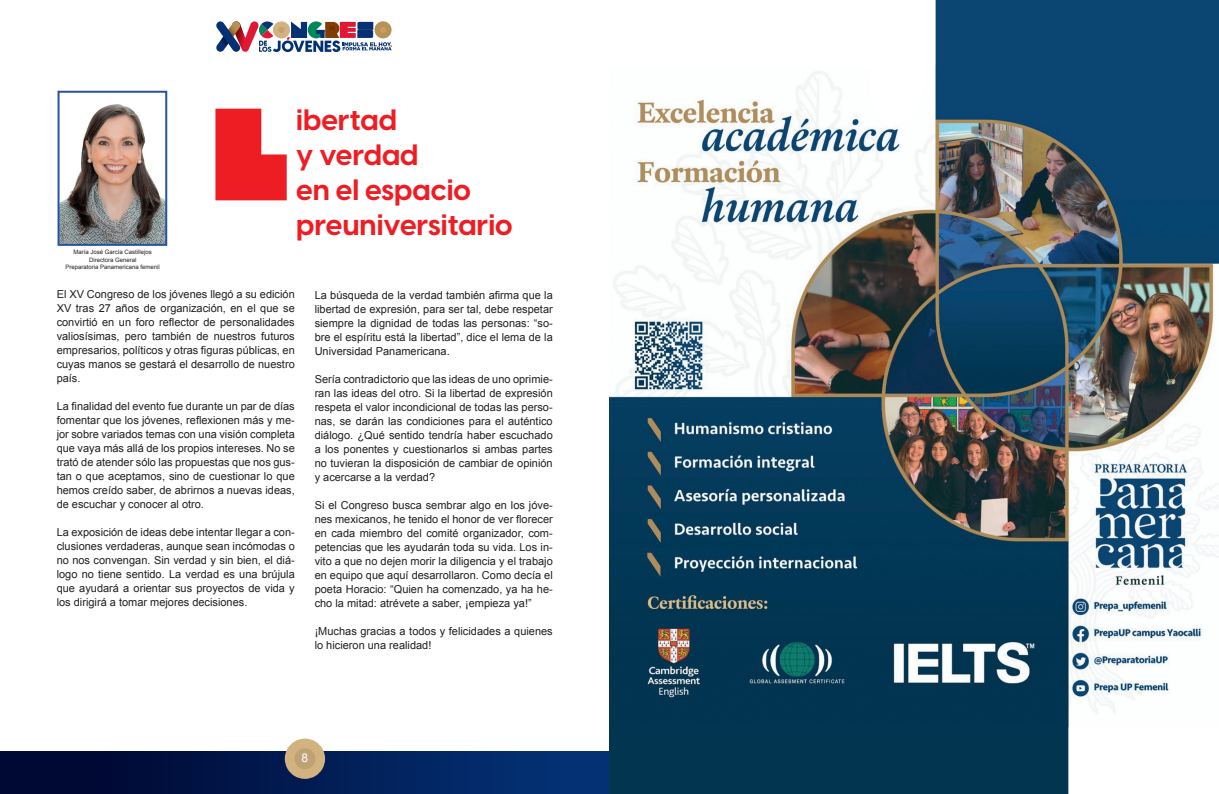
<style>
.page{position:relative;width:1219px;height:794px;background:#fff}
.page>*{position:absolute;margin:0;border:0;box-sizing:border-box;transform-origin:0 0}
.t1{font:131px "Lot";color:#ee1d23}
.t2{font:700 29px/34.8px "Visby CF";color:#ee1d23}
.t3{font:12px "Arial";color:#fff}
.t4{font:11px/14px "Arial";color:#231f20;text-align:justify}
.t5{font:6px/7.2px "Arial";color:#231f20;text-align:center}
</style>
<div class="page">
<div style="left:0;top:751px;width:610px;height:43px;background:linear-gradient(to right,#00032b,#043479)"></div>
<svg style="left:216px;top:21px;width:176px;height:31px"></svg>
<svg style="left:285px;top:738px;width:40px;height:41px;background:#bba686"></svg>
<img style="left:61px;top:104px;width:103px;height:139px">
<div style="left:58px;top:91px;width:109px;height:155px;border:2px solid #2654a1"></div>
<img style="left:610px;top:0;width:609px;height:794px">
<p class="t5" style="left:66px;top:249px;width:96px">María José García Castillejos<br>Directora General<br>Preparatoria Panamericana femenil</p>
<h1 class="t1" style="left:212px;top:102px;width:80px">L</h1>
<h2 class="t2" style="left:296px;top:103px;width:176px">ibertad<br>y verdad<br>en el espacio</h2>
<h2 class="t2" style="left:296px;top:207px;width:218px">preuniversitario</h2>
<p class="t4" style="left:57px;top:287px;width:240px">El XV Congreso de los jóvenes llegó a su edición XV tras 27 años de organización, en el que se convirtió en un foro reflector de personalidades valiosísimas, pero también de nuestros futuros empresarios, políticos y otras figuras públicas, en cuyas manos se gestará el desarrollo de nuestro país.</p>
<p class="t4" style="left:57px;top:399px;width:240px">La finalidad del evento fue durante un par de días fomentar que los jóvenes, reflexionen más y me&shy;jor sobre variados temas con una visión completa que vaya más allá de los propios intereses. No se trató de atender sólo las propuestas que nos gus&shy;tan o que aceptamos, sino de cuestionar lo que hemos creído saber, de abrirnos a nuevas ideas, de escuchar y conocer al otro.</p>
<p class="t4" style="left:57px;top:525px;width:240px">La exposición de ideas debe intentar llegar a con&shy;clusiones verdaderas, aunque sean incómodas o no nos convengan. Sin verdad y sin bien, el diá&shy;logo no tiene sentido. La verdad es una brújula que ayudará a orientar sus proyectos de vida y los dirigirá a tomar mejores decisiones.</p>
<p class="t4" style="left:315px;top:288px;width:240px">La búsqueda de la verdad también afirma que la libertad de expresión, para ser tal, debe respetar siempre la dignidad de todas las personas: “so&shy;bre el espíritu está la libertad”, dice el lema de la Universidad Panamericana.</p>
<p class="t4" style="left:315px;top:372px;width:240px">Sería contradictorio que las ideas de uno oprimie&shy;ran las ideas del otro. Si la libertad de expresión respeta el valor incondicional de todas las perso&shy;nas, se darán las condiciones para el auténtico diálogo. ¿Qué sentido tendría haber escuchado a los ponentes y cuestionarlos si ambas partes no tuvieran la disposición de cambiar de opinión y acercarse a la verdad?</p>
<p class="t4" style="left:315px;top:498px;width:240px">Si el Congreso busca sembrar algo en los jóve&shy;nes mexicanos, he tenido el honor de ver florecer en cada miembro del comité organizador, com&shy;petencias que les ayudarán toda su vida. Los in&shy;vito a que no dejen morir la diligencia y el trabajo en equipo que aquí desarrollaron. Como decía el poeta Horacio: “Quien ha comenzado, ya ha he&shy;cho la mitad: atrévete a saber, ¡empieza ya!”</p>
<p class="t4" style="left:315px;top:624px;width:240px">¡Muchas gracias a todos y felicidades a quienes lo hicieron una realidad!</p>
<p class="t3" style="left:301px;top:750px;width:8px">8</p>
</div>
